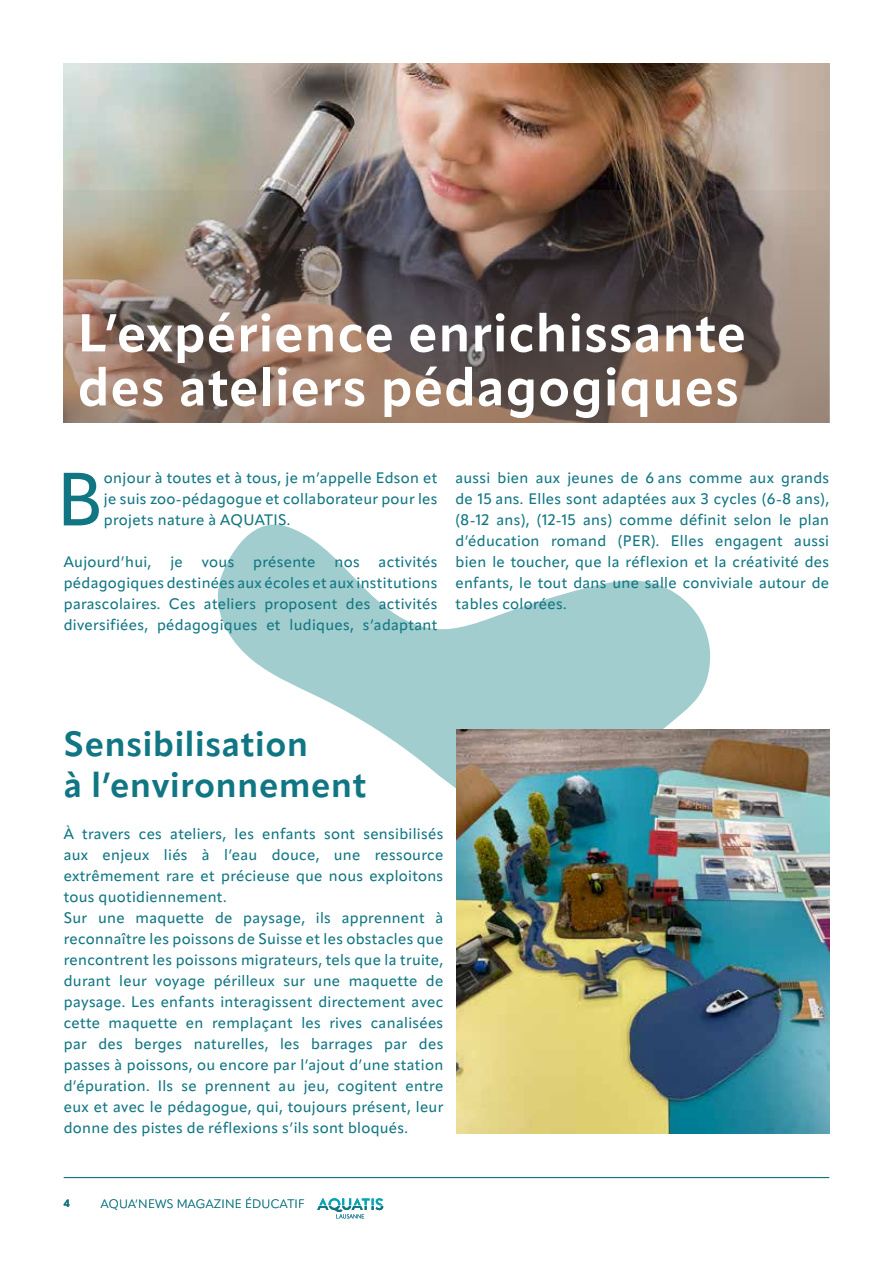
<style>
.page{position:relative;width:893px;height:1263px;background:#fff}
.page>*{position:absolute;margin:0;border:0;box-sizing:border-box;transform-origin:0 0}
.t1{font:500 74.25px "Apparat";color:#107683}
.t2{font:700 52.5px/54px "Apparat";letter-spacing:.02em;color:#fff}
.t3{font:700 34.5px/41.4px "Apparat";letter-spacing:.02em;color:#107683}
.t4{font:500 15px/21px "Apparat";letter-spacing:.02em;color:#107683;text-align:justify}
.t5{font:300 12px "Apparat";letter-spacing:.02em;color:#107683}
.t6{font:700 10.5px "Apparat";color:#107683}
</style>
<div class="page">
<svg style="left:217px;top:524px;width:494px;height:288px;fill:#a1cdce"></svg>
<svg style="left:317px;top:1198px;width:66px;height:20px"></svg>
<hr style="left:64px;top:1177px;width:765px;height:1px;background:#107683">
<img style="left:64px;top:64px;width:765px;height:126px">
<img style="left:457px;top:729px;width:372px;height:404px">
<svg style="left:64px;top:190px;width:765px;height:232px;background:#77655c"></svg>
<h2 class="t2" style="left:78px;top:306px;width:670px">L’expérience enrichissante des ateliers pédagogiques</h2>
<h1 class="t1" style="left:57px;top:455px;width:47px">B</h1>
<p class="t4" style="left:104px;top:468px;width:335px">onjour à toutes et à tous, je m’appelle Edson et je suis zoo-pédagogue et collaborateur pour les projets nature à AQUATIS.</p>
<p class="t4" style="left:64px;top:552px;width:89px">Aujourd’hui,</p>
<p class="t4" style="left:170px;top:552px;width:14px">je</p>
<p class="t4" style="left:202px;top:552px;width:34px">vous</p>
<p class="t4" style="left:253px;top:552px;width:64px">présente</p>
<p class="t4" style="left:334px;top:552px;width:27px">nos</p>
<p class="t4" style="left:64px;top:552px;width:375px;text-indent:315px">activités pédagogiques destinées aux écoles et aux institutions parascolaires. Ces ateliers proposent des activités diversifiées, pédagogiques et ludiques, s’adaptant</p>
<p class="t4" style="left:455px;top:468px;width:375px">aussi bien aux jeunes de 6 ans comme aux grands de 15 ans. Elles sont adaptées aux 3 cycles (6-8 ans), (8-12 ans), (12-15 ans) comme définit selon le plan d’éducation romand (PER). Elles engagent aussi bien le toucher, que la réflexion et la créativité des enfants, le tout dans une salle conviviale autour de tables colorées.</p>
<h3 class="t3" style="left:64px;top:723px;width:304px">Sensibilisation<br>à l’environnement</h3>
<p class="t4" style="left:64px;top:823px;width:381px;text-align:left">À travers ces ateliers, les enfants sont sensibilisés aux enjeux liés à l’eau douce, une ressource extrêmement rare et précieuse que nous exploitons tous quotidiennement.<br>Sur une maquette de paysage, ils apprennent à reconnaître les poissons de Suisse et les obstacles que rencontrent les poissons migrateurs, tels que la truite, durant leur voyage périlleux sur une maquette de paysage. Les enfants interagissent directement avec cette maquette en remplaçant les rives canalisées par des berges naturelles, les barrages par des passes à poissons, ou encore par l’ajout d’une station d’épuration. Ils se prennent au jeu, cogitent entre eux et avec le pédagogue, qui, toujours présent, leur donne des pistes de réflexions s’ils sont bloqués.</p>
<p class="t6" style="left:64px;top:1197px;width:8px">4</p>
<p class="t5" style="left:101px;top:1197px;width:205px">AQUA’NEWS MAGAZINE ÉDUCATIF</p>
</div>
